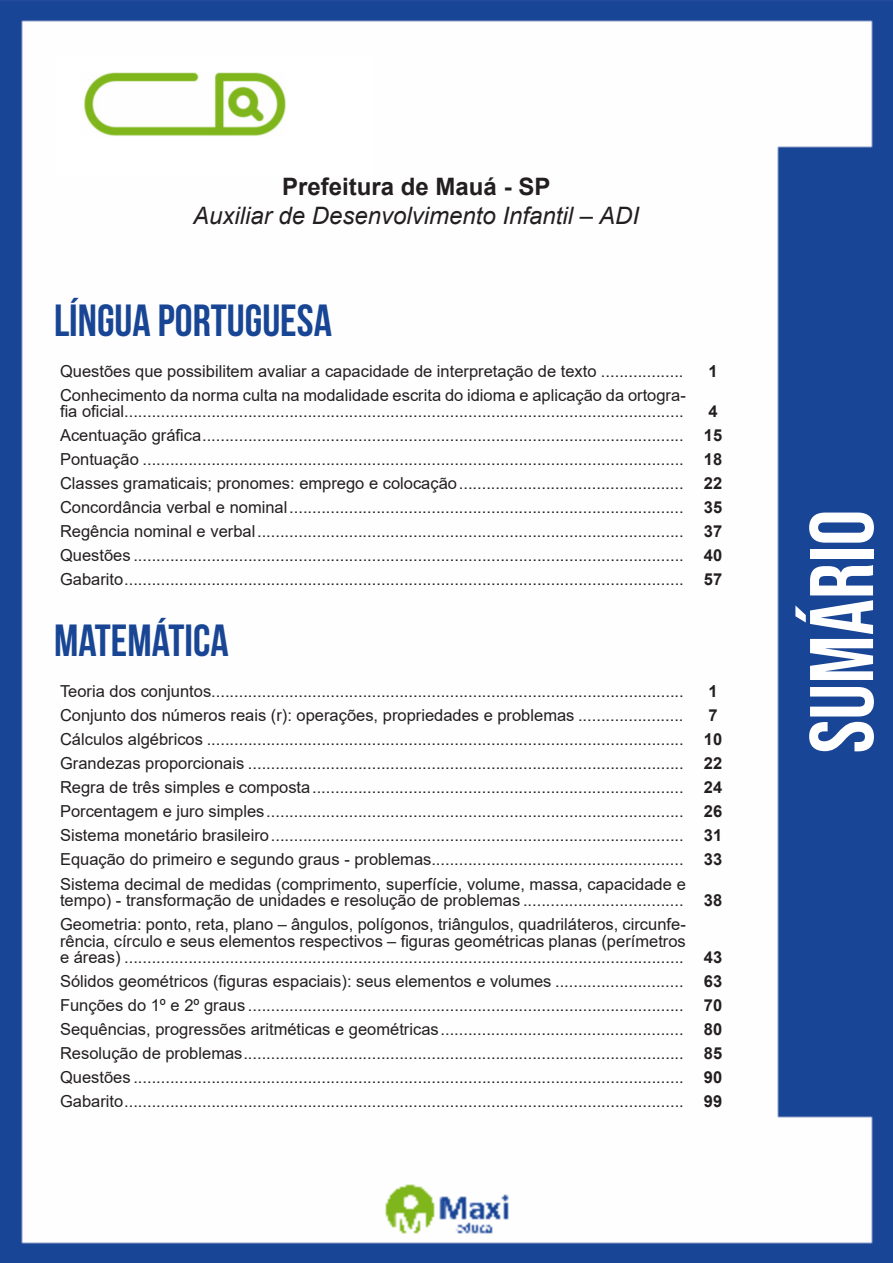
<style>
.page{position:relative;width:893px;height:1263px;background:#fff}
.page>*{position:absolute;margin:0;border:0;box-sizing:border-box;transform-origin:0 0}
.t1{font:90px "Bebas Neue";color:#fff}
.t2{font:700 45px "Bebas Neue";color:#184695}
.t3{font:italic 24px "Arial";color:#231f20}
.t4{font:700 24px "Arial";color:#231f20}
.ALTERNATIVAS{font:16.5px/16.5px "Arial";color:#231f20}
.INDICE{font:700 16.5px "Arial";color:#231f20}
</style>
<div class="page">
<img style="left:0;top:0;width:893px;height:1263px">
<div style="left:55px;top:55px;width:317px;height:121px;background:#fff"></div>
<img style="left:84px;top:72px;width:201px;height:64px">
<p class="t4" style="left:282px;top:170px;width:270px">Prefeitura de Mauá - SP</p>
<p class="t3" style="left:193px;top:200px;width:447px">Auxiliar de Desenvolvimento Infantil – ADI</p>
<p class="t2" style="left:54px;top:295px;width:279px">LÍNGUA PORTUGUESA</p>
<p class="ALTERNATIVAS" style="left:60px;top:363px;width:625px">Questões que possibilitem avaliar a capacidade de interpretação de texto ..................</p>
<p class="INDICE" style="left:708px;top:359px;width:11px">1</p>
<p class="ALTERNATIVAS" style="left:60px;top:387px;width:627px">Conhecimento da norma culta na modalidade escrita do idioma e aplicação da ortogra&shy;fia oficial..........................................................................................................................</p>
<p class="INDICE" style="left:708px;top:400px;width:11px">4</p>
<p class="ALTERNATIVAS" style="left:60px;top:427px;width:625px">Acentuação gráfica.........................................................................................................</p>
<p class="INDICE" style="left:704px;top:424px;width:20px">15</p>
<p class="ALTERNATIVAS" style="left:60px;top:451px;width:625px">Pontuação ......................................................................................................................</p>
<p class="INDICE" style="left:704px;top:448px;width:20px">18</p>
<p class="ALTERNATIVAS" style="left:60px;top:475px;width:625px">Classes gramaticais; pronomes: emprego e colocação.................................................</p>
<p class="INDICE" style="left:704px;top:472px;width:20px">22</p>
<p class="ALTERNATIVAS" style="left:60px;top:499px;width:625px">Concordância verbal e nominal......................................................................................</p>
<p class="INDICE" style="left:704px;top:496px;width:20px">35</p>
<p class="ALTERNATIVAS" style="left:60px;top:523px;width:625px">Regência nominal e verbal.............................................................................................</p>
<p class="INDICE" style="left:704px;top:520px;width:20px">37</p>
<p class="ALTERNATIVAS" style="left:60px;top:547px;width:625px">Questões ........................................................................................................................</p>
<p class="INDICE" style="left:704px;top:544px;width:20px">40</p>
<p class="ALTERNATIVAS" style="left:60px;top:571px;width:625px">Gabarito..........................................................................................................................</p>
<p class="INDICE" style="left:704px;top:568px;width:20px">57</p>
<p class="t2" style="left:54px;top:616px;width:176px">MATEMÁTICA</p>
<p class="ALTERNATIVAS" style="left:60px;top:683px;width:625px">Teoria dos conjuntos.......................................................................................................</p>
<p class="INDICE" style="left:708px;top:680px;width:11px">1</p>
<p class="ALTERNATIVAS" style="left:60px;top:707px;width:625px">Conjunto dos números reais (r): operações, propriedades e problemas .......................</p>
<p class="INDICE" style="left:708px;top:704px;width:11px">7</p>
<p class="ALTERNATIVAS" style="left:60px;top:731px;width:625px">Cálculos algébricos ........................................................................................................</p>
<p class="INDICE" style="left:704px;top:728px;width:20px">10</p>
<p class="ALTERNATIVAS" style="left:60px;top:755px;width:625px">Grandezas proporcionais ...............................................................................................</p>
<p class="INDICE" style="left:704px;top:752px;width:20px">22</p>
<p class="ALTERNATIVAS" style="left:60px;top:779px;width:625px">Regra de três simples e composta.................................................................................</p>
<p class="INDICE" style="left:704px;top:776px;width:20px">24</p>
<p class="ALTERNATIVAS" style="left:60px;top:803px;width:625px">Porcentagem e juro simples...........................................................................................</p>
<p class="INDICE" style="left:704px;top:800px;width:20px">26</p>
<p class="ALTERNATIVAS" style="left:60px;top:827px;width:625px">Sistema monetário brasileiro..........................................................................................</p>
<p class="INDICE" style="left:704px;top:824px;width:20px">31</p>
<p class="ALTERNATIVAS" style="left:60px;top:851px;width:625px">Equação do primeiro e segundo graus - problemas.......................................................</p>
<p class="INDICE" style="left:704px;top:848px;width:20px">33</p>
<p class="ALTERNATIVAS" style="left:60px;top:875px;width:627px">Sistema decimal de medidas (comprimento, superfície, volume, massa, capacidade e tempo) - transformação de unidades e resolução de problemas ...................................</p>
<p class="INDICE" style="left:704px;top:888px;width:20px">38</p>
<p class="ALTERNATIVAS" style="left:60px;top:916px;width:627px;text-align:justify">Geometria: ponto, reta, plano – ângulos, polígonos, triângulos, quadriláteros, circunfe&shy;rência, círculo e seus elementos respectivos – figuras geométricas planas (perímetros e áreas) ..........................................................................................................................</p>
<p class="INDICE" style="left:704px;top:945px;width:20px">43</p>
<p class="ALTERNATIVAS" style="left:60px;top:973px;width:625px">Sólidos geométricos (figuras espaciais): seus elementos e volumes ............................</p>
<p class="INDICE" style="left:704px;top:969px;width:20px">63</p>
<p class="ALTERNATIVAS" style="left:60px;top:997px;width:625px">Funções do 1º e 2º graus ...............................................................................................</p>
<p class="INDICE" style="left:704px;top:994px;width:20px">70</p>
<p class="ALTERNATIVAS" style="left:60px;top:1021px;width:625px">Sequências, progressões aritméticas e geométricas.....................................................</p>
<p class="INDICE" style="left:704px;top:1018px;width:20px">80</p>
<p class="ALTERNATIVAS" style="left:60px;top:1045px;width:625px">Resolução de problemas................................................................................................</p>
<p class="INDICE" style="left:704px;top:1042px;width:20px">85</p>
<p class="ALTERNATIVAS" style="left:60px;top:1069px;width:625px">Questões ........................................................................................................................</p>
<p class="INDICE" style="left:704px;top:1066px;width:20px">90</p>
<p class="ALTERNATIVAS" style="left:60px;top:1093px;width:625px">Gabarito..........................................................................................................................</p>
<p class="INDICE" style="left:704px;top:1090px;width:20px">99</p>
<h1 class="t1" style="left:791px;top:753px;width:245px;rotate:-90deg">sumário</h1>
</div>
